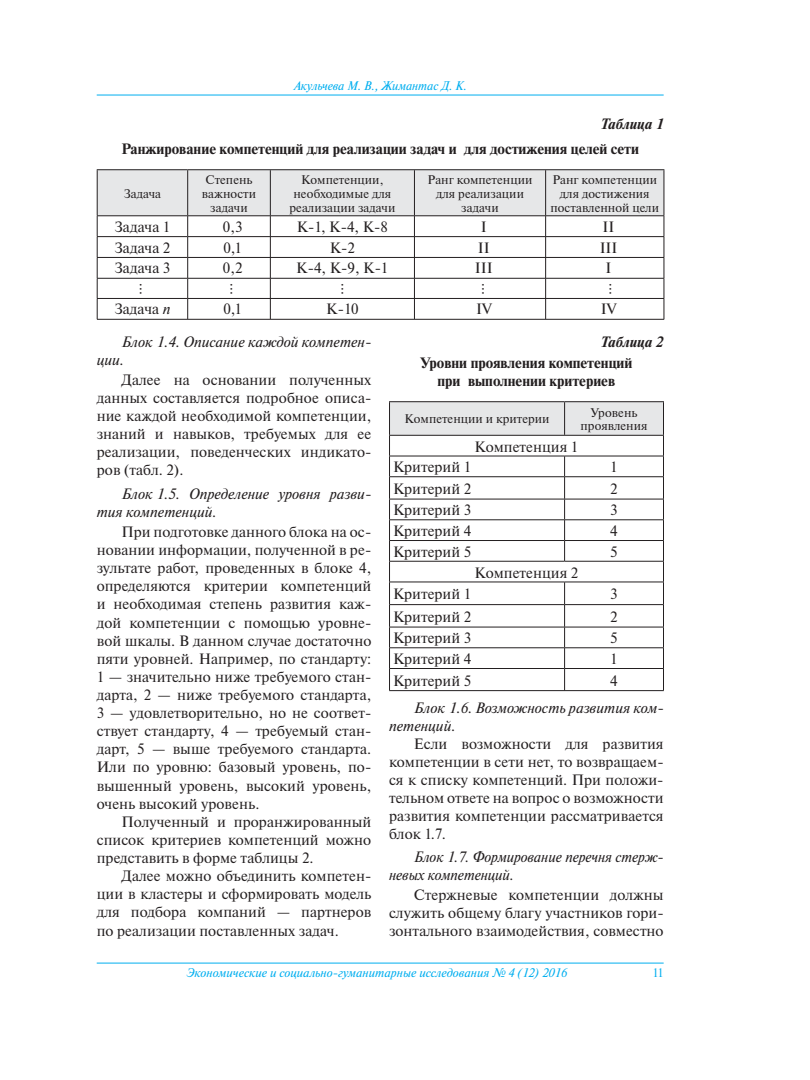
<style>
.page{position:relative;width:810px;height:1080px;background:#fff}
.page>*{position:absolute;margin:0;border:0;box-sizing:border-box;transform-origin:0 0}
.t1{font:15px/18.1px "Newton";color:#231f20;text-align:justify}
.t2{font:italic 15px/18.1px "Newton";color:#231f20}
.t3{font:700 15px/18px "Newton";color:#231f20;text-align:center}
.t4{font:italic 15px/18px "Newton";color:#231f20;scale:.96 1}
.t5{font:italic 700 15px "Newton";letter-spacing:-.005em;color:#231f20}
.t6{font:12.5px/13.8px "Newton";color:#231f20;text-align:center}
.t7{font:italic 12.5px "Newton";color:#00aeef}
.t8{font:12.5px "Newton";color:#00aeef}
.s1{font-style:italic}
</style>
<div class="page">
<hr style="left:97px;top:169px;width:91px;height:1px;background:#231f20">
<svg style="left:97px;top:170px;width:568px;height:149px"></svg>
<hr style="left:188px;top:169px;width:476px;height:1px;background:#231f20">
<hr style="left:97px;top:319px;width:567px;height:1px;background:#231f20">
<svg style="left:389px;top:402px;width:275px;height:288px"></svg>
<hr style="left:389px;top:690px;width:275px;height:1px;background:#231f20">
<hr style="left:389px;top:401px;width:176px;height:1px;background:#231f20">
<hr style="left:389px;top:402px;width:1px;height:33px;background:#231f20">
<hr style="left:565px;top:401px;width:99px;height:1px;background:#231f20">
<hr style="left:564px;top:402px;width:1px;height:33px;background:#231f20">
<hr style="left:663px;top:402px;width:1px;height:33px;background:#231f20">
<hr style="left:389px;top:435px;width:275px;height:1px;background:#231f20">
<hr style="left:97px;top:963px;width:567px;height:1px;background:#00aeef">
<hr style="left:97px;top:95px;width:567px;height:1px;background:#00aeef">
<p class="t7" style="left:294px;top:81px;width:174px">Акульчева М. В., Жимантас Д. К.</p>
<p class="t5" style="left:601px;top:118px;width:65px">Таблица 1</p>
<p class="t3" style="left:121px;top:139px;width:519px">Ранжирование компетенций для реализации задач и для достижения целей сети</p>
<p class="t6" style="left:124px;top:188px;width:39px">Задача</p>
<p class="t6" style="left:202px;top:174px;width:56px">Степень важности задачи</p>
<p class="t6" style="left:289px;top:174px;width:108px">Компетенции, необходимые для реализации задачи</p>
<p class="t6" style="left:428px;top:174px;width:106px">Ранг компетенции для реализации задачи</p>
<p class="t6" style="left:551px;top:174px;width:110px">Ранг компетенции для достижения поставленной цели</p>
<p class="t1" style="left:114px;top:219px;width:57px">Задача 1</p>
<p class="t1" style="left:223px;top:219px;width:21px">0,3</p>
<p class="t1" style="left:297px;top:219px;width:93px">К-1, К-4, К-8</p>
<p class="t1" style="left:481px;top:219px;width:7px">I</p>
<p class="t1" style="left:603px;top:219px;width:13px">II</p>
<p class="t1" style="left:114px;top:240px;width:57px">Задача 2</p>
<p class="t1" style="left:223px;top:240px;width:20px">0,1</p>
<p class="t1" style="left:330px;top:240px;width:27px">К-2</p>
<p class="t1" style="left:478px;top:240px;width:13px">II</p>
<p class="t1" style="left:600px;top:240px;width:19px">III</p>
<p class="t1" style="left:114px;top:260px;width:57px">Задача 3</p>
<p class="t1" style="left:223px;top:260px;width:21px">0,2</p>
<p class="t1" style="left:296px;top:260px;width:94px">К-4, К-9, К-1</p>
<p class="t1" style="left:475px;top:260px;width:19px">III</p>
<p class="t1" style="left:606px;top:260px;width:7px">I</p>
<p class="t1" style="left:129px;top:295px;width:14px;rotate:-90deg">…</p>
<p class="t1" style="left:219px;top:295px;width:14px;rotate:-90deg">…</p>
<p class="t1" style="left:330px;top:295px;width:14px;rotate:-90deg">…</p>
<p class="t1" style="left:471px;top:295px;width:14px;rotate:-90deg">…</p>
<p class="t1" style="left:598px;top:295px;width:14px;rotate:-90deg">…</p>
<p class="t1" style="left:114px;top:301px;width:58px">Задача <span class="s1">n</span></p>
<p class="t1" style="left:223px;top:301px;width:20px">0,1</p>
<p class="t1" style="left:326px;top:301px;width:34px">К-10</p>
<p class="t1" style="left:476px;top:301px;width:17px">IV</p>
<p class="t1" style="left:601px;top:301px;width:17px">IV</p>
<p class="t2" style="left:97px;top:335px;width:276px;text-indent:25px">Блок 1.4. Описание каждой компетен&shy;ции.</p>
<p class="t1" style="left:97px;top:372px;width:276px;text-indent:25px">Далее на основании полученных данных составляется подробное описа&shy;ние каждой необходимой компетенции, знаний и навыков, требуемых для ее реализации, поведенческих индикато&shy;ров (табл. 2).</p>
<p class="t2" style="left:97px;top:487px;width:276px;text-indent:25px">Блок 1.5. Определение уровня разви&shy;тия компетенций.</p>
<p class="t1" style="left:97px;top:524px;width:276px;text-indent:25px">При подготовке данного блока на ос&shy;новании информации, полученной в ре&shy;зультате работ, проведенных в блоке 4, определяются критерии компетенций и необходимая степень развития каж&shy;дой компетенции с помощью уровне&shy;вой шкалы. В данном случае достаточно пяти уровней. Например, по стандарту:<br>1 — значительно ниже требуемого стан&shy;дарта, 2 — ниже требуемого стандарта, 3 — удовлетворительно, но не соответ&shy;ствует стандарту, 4 — требуемый стан&shy;дарт, 5 — выше требуемого стандарта.<br>Или по уровню: базовый уровень, по&shy;вышенный уровень, высокий уровень, очень высокий уровень.</p>
<p class="t1" style="left:97px;top:814px;width:276px;text-indent:25px">Полученный и проранжированный список критериев компетенций можно представить в форме таблицы 2.</p>
<p class="t1" style="left:97px;top:868px;width:276px;text-indent:25px">Далее можно объединить компетен&shy;ции в кластеры и сформировать модель для подбора компаний — партнеров по реализации поставленных задач.</p>
<p class="t5" style="left:601px;top:336px;width:65px">Таблица 2</p>
<p class="t3" style="left:420px;top:354px;width:214px">Уровни проявления компетенций при выполнении критериев</p>
<p class="t6" style="left:405px;top:413px;width:146px">Компетенции и критерии</p>
<p class="t6" style="left:581px;top:406px;width:69px">Уровень проявления</p>
<p class="t1" style="left:475px;top:439px;width:105px">Компетенция 1</p>
<p class="t1" style="left:393px;top:459px;width:80px">Критерий 1</p>
<p class="t1" style="left:610px;top:459px;width:9px">1</p>
<p class="t1" style="left:393px;top:481px;width:80px">Критерий 2</p>
<p class="t1" style="left:610px;top:481px;width:9px">2</p>
<p class="t1" style="left:393px;top:502px;width:80px">Критерий 3</p>
<p class="t1" style="left:610px;top:502px;width:9px">3</p>
<p class="t1" style="left:393px;top:523px;width:80px">Критерий 4</p>
<p class="t1" style="left:610px;top:523px;width:9px">4</p>
<p class="t1" style="left:393px;top:544px;width:80px">Критерий 5</p>
<p class="t1" style="left:610px;top:544px;width:9px">5</p>
<p class="t1" style="left:475px;top:565px;width:105px">Компетенция 2</p>
<p class="t1" style="left:393px;top:586px;width:80px">Критерий 1</p>
<p class="t1" style="left:610px;top:586px;width:9px">3</p>
<p class="t1" style="left:393px;top:609px;width:80px">Критерий 2</p>
<p class="t1" style="left:610px;top:609px;width:9px">2</p>
<p class="t1" style="left:393px;top:630px;width:80px">Критерий 3</p>
<p class="t1" style="left:610px;top:630px;width:9px">5</p>
<p class="t1" style="left:393px;top:651px;width:80px">Критерий 4</p>
<p class="t1" style="left:610px;top:651px;width:9px">1</p>
<p class="t1" style="left:393px;top:673px;width:80px">Критерий 5</p>
<p class="t1" style="left:610px;top:673px;width:9px">4</p>
<p class="t2" style="left:389px;top:701px;width:276px;text-indent:25px">Блок 1.6. Возможность развития ком&shy;петенций.</p>
<p class="t1" style="left:389px;top:736px;width:276px;text-indent:25px">Если возможности для развития компетенции в сети нет, то возвращаем&shy;ся к списку компетенций. При положи&shy;тельном ответе на вопрос о возможности развития компетенции рассматривается блок 1.7.</p>
<p class="t4" style="left:389px;top:850px;width:288px;text-indent:25px">Блок 1.7. Формирование перечня стерж&shy;невых компетенций.</p>
<p class="t1" style="left:389px;top:887px;width:276px;text-indent:25px">Стержневые компетенции должны служить общему благу участников гори&shy;зонтального взаимодействия, совместно</p>
<p class="t7" style="left:186px;top:968px;width:383px">Экономические и социально-гуманитарные исследования № 4 (12) 2016</p>
<p class="t8" style="left:652px;top:968px;width:13px">11</p>
</div>
